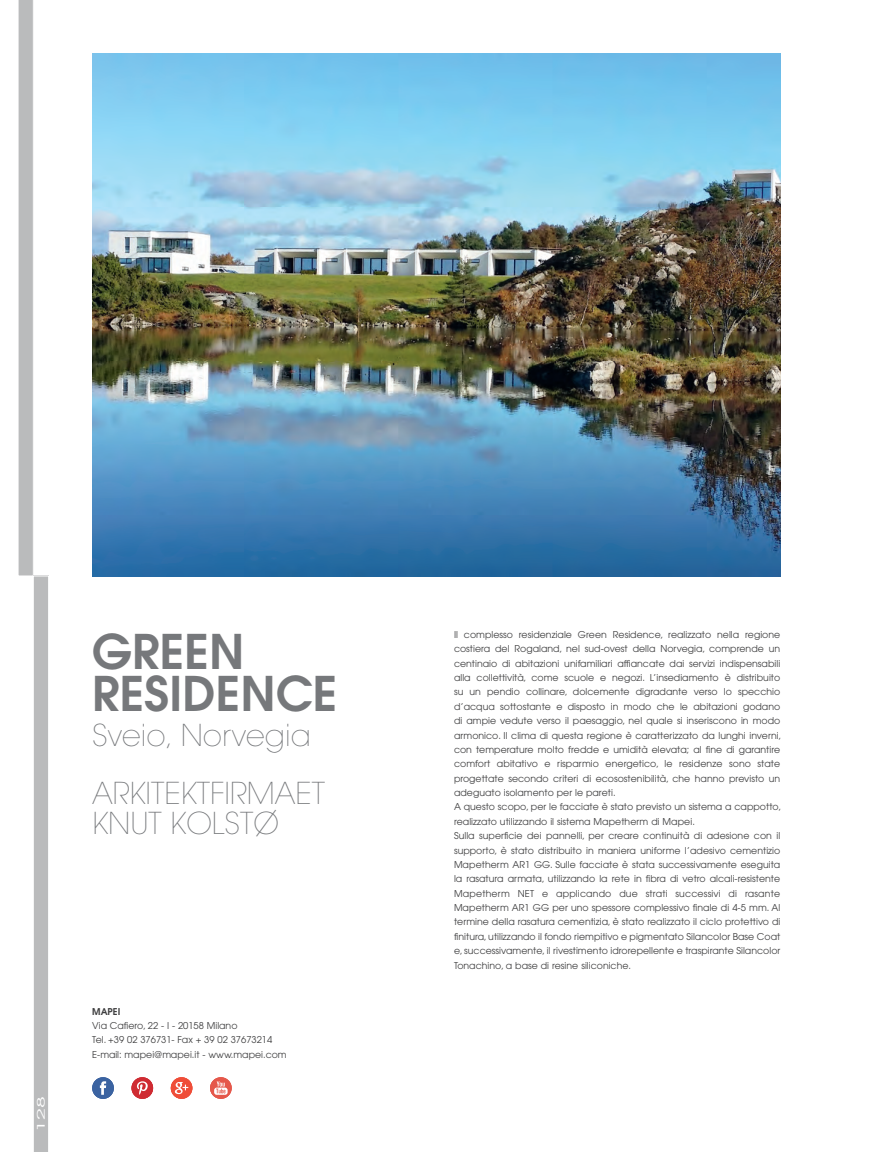
<style>
.page{position:relative;width:869px;height:1152px;background:#fff}
.page>*{position:absolute;margin:0;border:0;box-sizing:border-box;transform-origin:0 0}
.t1{font:600 47.5px/42.5px "Avant Garde";color:#76787b}
.t2{font:200 30px/57.9px "Avant Garde";color:#76787b}
.t3{font:10.38px "Avant Garde";color:#fff;scale:2.04 1}
.t4{font:9.38px/14.4px "Avant Garde";letter-spacing:.005em;color:#3e3e3f}
.t5{font:600 9.38px "Avant Garde";color:#3e3e3f}
</style>
<div class="page">
<svg style="left:18px;top:0;width:31px;height:1152px"></svg>
<img style="left:92px;top:53px;width:688px;height:523px">
<div style="left:92px;top:1077px;width:22px;height:21px;background:#3b63a1;border-radius:50%"></div>
<svg style="left:100px;top:1081px;width:6px;height:13px"></svg>
<div style="left:171px;top:1077px;width:21px;height:21px;background:#ef4d38;border-radius:50%"></div>
<svg style="left:175px;top:1082px;width:13px;height:12px"></svg>
<div style="left:210px;top:1077px;width:21px;height:21px;background:#e5584b;border-radius:50%"></div>
<svg style="left:214px;top:1081px;width:13px;height:13px"></svg>
<div style="left:131px;top:1077px;width:22px;height:21px;background:#cf2b32;border-radius:50%"></div>
<svg style="left:137px;top:1081px;width:11px;height:13px"></svg>
<h1 class="t1" style="left:92px;top:629px;width:247px">GREEN<br>RESIDENCE</h1>
<h2 class="t2" style="left:92px;top:707px;width:234px">Sveio, Norvegia<br>ARKITEKTFIRMAET</h2>
<h2 class="t2" style="left:92px;top:795px;width:188px">KNUT KOLSTØ</h2>
<p class="t3" style="left:35px;top:1131px;width:19px;rotate:-90deg">128</p>
<p class="t5" style="left:92px;top:1005px;width:30px">MAPEI</p>
<p class="t4" style="left:92px;top:1018px;width:196px">Via Cafiero, 22 - I - 20158 Milano<br>Tel. +39 02 376731- Fax + 39 02 37673214<br>E-mail: mapei@mapei.it - www.mapei.com</p>
<p class="t4" style="left:454px;top:627px;width:329px">Il complesso residenziale Green Residence, realizzato nella regione costiera del Rogaland, nel sud-ovest della Norvegia, comprende un centinaio di abitazioni unifamiliari affiancate dai servizi indispensabili alla collettività, come scuole e negozi. L’insediamento è distribuito su un pendio collinare, dolcemente digradante verso lo specchio d’acqua sottostante e disposto in modo che le abitazioni godano di ampie vedute verso il paesaggio, nel quale si inseriscono in modo armonico. Il clima di questa regione è caratterizzato da lunghi inverni, con temperature molto fredde e umidità elevata; al fine di garantire comfort abitativo e risparmio energetico, le residenze sono state progettate secondo criteri di ecosostenibilità, che hanno previsto un adeguato isolamento per le pareti.<br>A questo scopo, per le facciate è stato previsto un sistema a cappotto, realizzato utilizzando il sistema Mapetherm di Mapei.<br>Sulla superficie dei pannelli, per creare continuità di adesione con il supporto, è stato distribuito in maniera uniforme l’adesivo cementizio Mapetherm AR1 GG. Sulle facciate è stata successivamente eseguita la rasatura armata, utilizzando la rete in fibra di vetro alcali-resistente Mapetherm NET e applicando due strati successivi di rasante Mapetherm AR1 GG per uno spessore complessivo finale di 4-5 mm. Al termine della rasatura cementizia, è stato realizzato il ciclo protettivo di finitura, utilizzando il fondo riempitivo e pigmentato Silancolor Base Coat e, successivamente, il rivestimento idrorepellente e traspirante Silancolor Tonachino, a base di resine siliconiche.</p>
</div>
